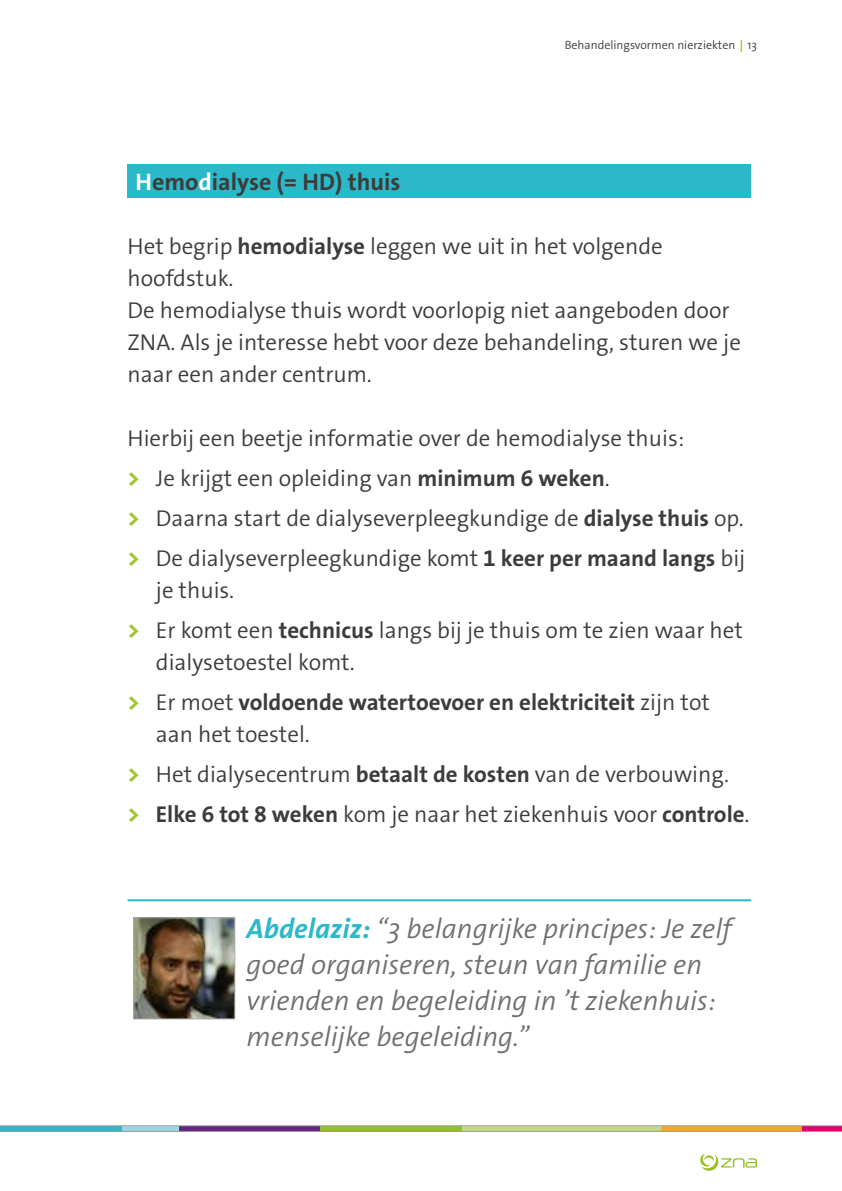
<style>
.page{position:relative;width:842px;height:1191px;background:#fff}
.page>*{position:absolute;margin:0;border:0;box-sizing:border-box;transform-origin:0 0}
.t1{font:italic 300 28px/36px "The Sans Os F";color:#706f6f}
.t2{font:700 24px "The Sans Os F";color:#3c3c3b}
.t3{font:300 23px/40px "The Sans Os F";color:#3c3c3b}
.t4{font:700 23px/40px "The Sans Os F";color:#3c3c3b}
.t5{font:300 12px "The Sans Os F";color:#3c3c3b}
.s1{color:#fff}
.s2{font-weight:700;color:#a2c73a}
.s3{font-weight:700}
.s4{font-weight:800;color:#a2c73a}
.s5{font-weight:300}
.s6{font-weight:700;color:#2bb8c9}
</style>
<div class="page">
<svg style="left:0;top:1125px;width:842px;height:6px;background:#a1a27e"></svg>
<svg style="left:700px;top:1153px;width:57px;height:17px"></svg>
<div style="left:128px;top:164px;width:623px;height:34px;background:#2bb8c9"></div>
<hr style="left:128px;top:899px;width:113px;height:2px;background:#2bb8c9">
<hr style="left:241px;top:899px;width:510px;height:2px;background:#2bb8c9">
<img style="left:135px;top:919px;width:98px;height:98px">
<div style="left:133px;top:917px;width:102px;height:102px;border:1px solid #a8a8a7"></div>
<p class="t2" style="left:136px;top:167px;width:266px"><span class="s1">H</span>emo<span class="s1">d</span>ialyse (= HD) thuis</p>
<p class="t5" style="left:565px;top:37px;width:194px">Behandelingsvormen nierziekten<span class="s2">↕</span>13</p>
<p class="t3" style="left:128px;top:231px;width:615px;line-height:32px">Het begrip <span class="s3">hemodialyse</span> leggen we uit in het volgende hoofdstuk.<br>De hemodialyse thuis wordt voorlopig niet aangeboden door ZNA. Als je interesse hebt voor deze behandeling, sturen we je naar een ander centrum.</p>
<p class="t3" style="left:128px;top:419px;width:619px">Hierbij een beetje informatie over de hemodialyse thuis:<br><span class="s4">&gt;</span> Je krijgt een opleiding van <span class="s3">minimum 6 weken</span>.<br><span class="s4">&gt;</span> Daarna start de dialyseverpleegkundige de <span class="s3">dialyse thuis</span> op. <span class="s4">&gt;</span> De dialyseverpleegkundige komt <span class="s3">1 keer per maand langs</span> bij</p>
<p class="t3" style="left:128px;top:571px;width:617px;text-indent:28px">je thuis.<br><span class="s4">&gt;</span> Er komt een <span class="s3">technicus</span> langs bij je thuis om te zien waar het</p>
<p class="t4" style="left:128px;top:643px;width:584px;text-indent:28px"><span class="s5">dialysetoestel komt.<br></span><span class="s4">&gt;</span> <span class="s5">Er moet</span> voldoende watertoevoer en elektriciteit <span class="s5">zijn tot</span></p>
<p class="t3" style="left:128px;top:715px;width:623px;text-indent:28px">aan het toestel.<br><span class="s4">&gt;</span> Het dialysecentrum <span class="s3">betaalt de kosten</span> van de verbouwing.<br><span class="s4">&gt;</span> <span class="s3">Elke 6 tot 8 weken</span> kom je naar het ziekenhuis voor <span class="s3">controle</span>.</p>
<p class="t1" style="left:247px;top:911px;width:487px"><span class="s6">Abdelaziz:</span> “3 belangrijke principes: Je zelf goed organiseren, steun van familie en vrienden en begeleiding in ’t ziekenhuis: menselijke begeleiding.”</p>
</div>
